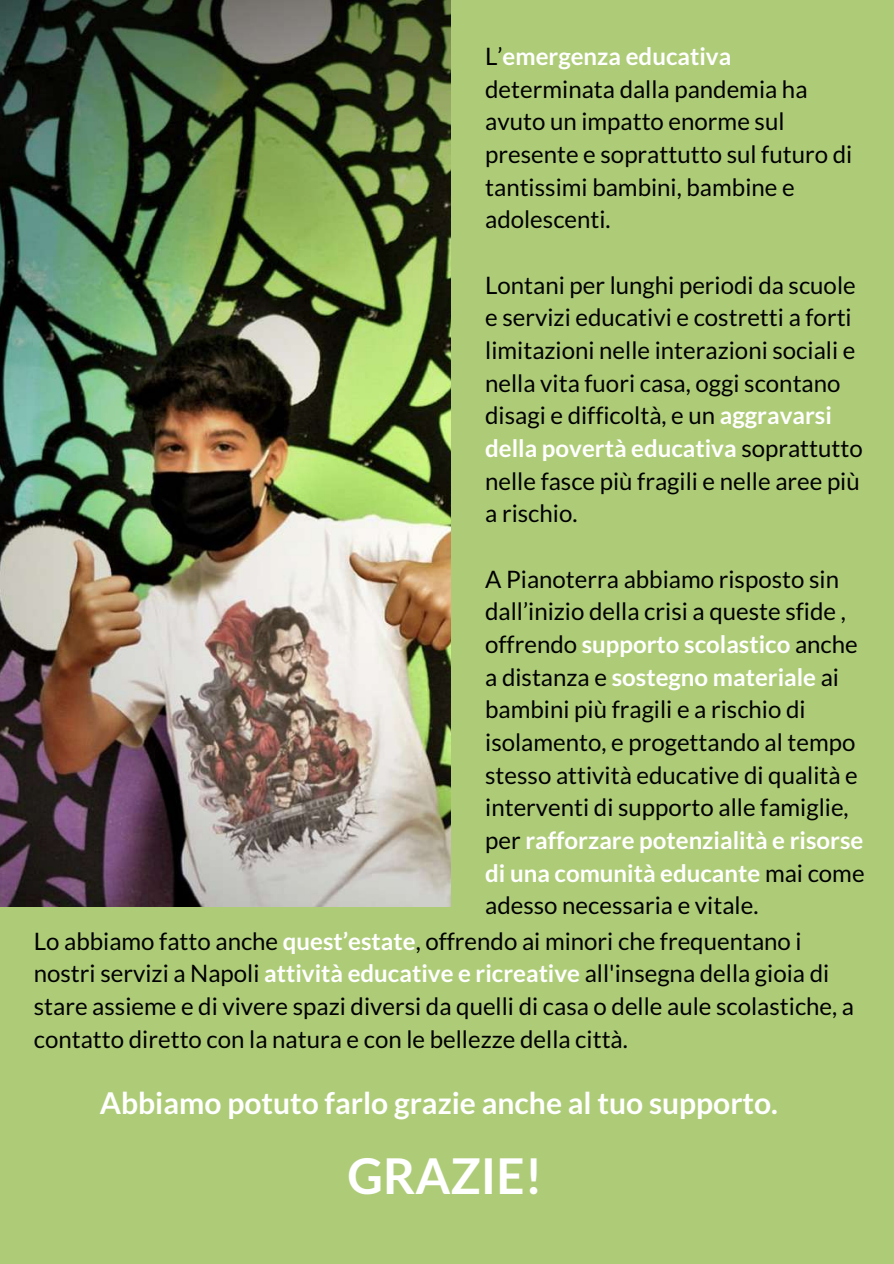
<style>
.page{position:relative;width:894px;height:1264px;background:#fff}
.page>*{position:absolute;margin:0;border:0;box-sizing:border-box;transform-origin:0 0}
.t1{font:700 49.35px "Lato";color:#fff}
.t2{font:700 30px "Lato";color:#fff}
.t3{font:24px/32.7px "Lato";color:#000}
.s1{font-weight:700;color:#fff}
</style>
<div class="page">
<img style="left:0;top:0;width:451px;height:907px">
<div style="left:451px;top:0;width:442px;height:1263px;background:#aecc78"></div>
<div style="left:0;top:907px;width:467px;height:356px;background:#aecc78"></div>
<p class="t3" style="left:485px;top:39px;width:368px">L’<span class="s1">emergenza educativa </span>determinata dalla pandemia ha avuto un impatto enorme sul presente e soprattutto sul futuro di tantissimi bambini, bambine e adolescenti.</p>
<p class="t3" style="left:485px;top:268px;width:379px">Lontani per lunghi periodi da scuole e servizi educativi e costretti a forti limitazioni nelle interazioni sociali e nella vita fuori casa, oggi scontano disagi e difficoltà, e un <span class="s1">aggravarsi della povertà educativa</span> soprattutto nelle fasce più fragili e nelle aree più a rischio.</p>
<p class="t3" style="left:485px;top:562px;width:381px">A Pianoterra abbiamo risposto sin dall’inizio della crisi a queste sfide , offrendo <span class="s1">supporto scolastico</span> anche a distanza e <span class="s1">sostegno materiale</span> ai bambini più fragili e a rischio di isolamento, e progettando al tempo stesso attività educative di qualità e interventi di supporto alle famiglie, per <span class="s1">rafforzare potenzialità e risorse di una comunità educante</span> mai come adesso necessaria e vitale.</p>
<p class="t3" style="left:34px;top:924px;width:821px">Lo abbiamo fatto anche <span class="s1">quest’estate</span>, offrendo ai minori che frequentano i nostri servizi a Napoli <span class="s1">attività educative e ricreative</span> all'insegna della gioia di stare assieme e di vivere spazi diversi da quelli di casa o delle aule scolastiche, a contatto diretto con la natura e con le bellezze della città.</p>
<p class="t2" style="left:100px;top:1084px;width:679px">Abbiamo potuto farlo grazie anche al tuo supporto.</p>
<h1 class="t1" style="left:347px;top:1144px;width:196px">GRAZIE!</h1>
</div>
